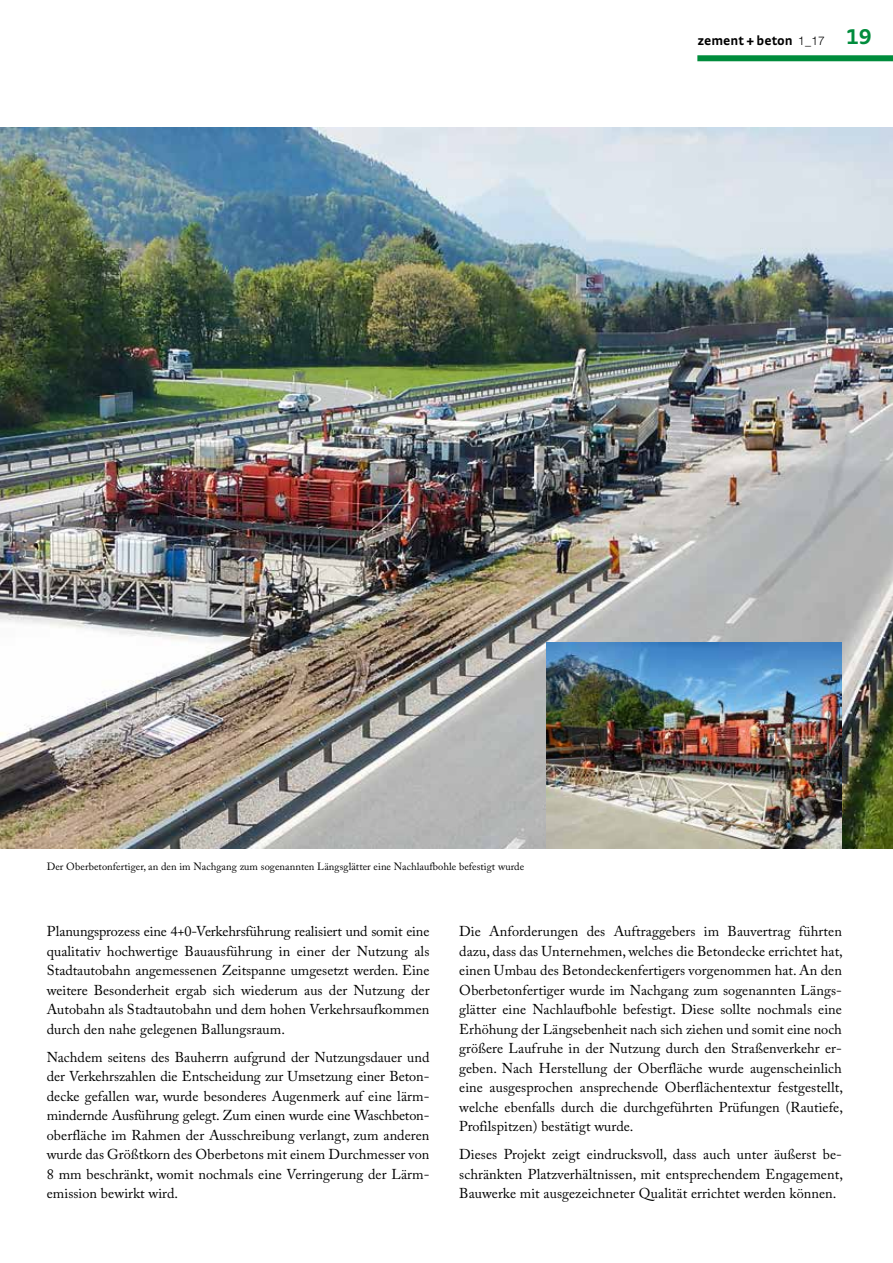
<style>
.page{position:relative;width:893px;height:1263px;background:#fff}
.page>*{position:absolute;margin:0;border:0;box-sizing:border-box;transform-origin:0 0}
.t1{font:14.25px/19.5px "Adobe Caslon Pro";letter-spacing:.005em;color:#000;text-align:justify}
.t2{font:700 13.5px "Strada";color:#000}
.t3{font:10.5px "Adobe Caslon Pro";letter-spacing:.005em;color:#000}
.s1{font-family:"Helvetica Neue LT";font-weight:300;font-size:12px}
.s2{font-family:"Strada TF";font-size:22.5px;color:#008c3c}
</style>
<div class="page">
<div style="left:697px;top:55px;width:196px;height:6px;background:#008c3c"></div>
<img style="left:0;top:128px;width:893px;height:720px">
<img style="left:547px;top:643px;width:295px;height:205px">
<p class="t2" style="left:697px;top:32px;width:176px">zement + beton <span class="s1">1_17</span> <span class="s2">19</span></p>
<p class="t3" style="left:47px;top:860px;width:479px">Der Oberbetonfertiger, an den im Nachgang zum sogenannten Längsglätter eine Nachlaufbohle befestigt wurde</p>
<p class="t1" style="left:47px;top:922px;width:384px">Planungsprozess eine 4+0-Verkehrsführung realisiert und somit eine qualitativ hochwertige Bauausführung in einer der Nutzung als Stadtautobahn angemessenen Zeitspanne umgesetzt werden. Eine weitere Besonderheit ergab sich wiederum aus der Nutzung der Autobahn als Stadtautobahn und dem hohen Verkehrsaufkommen durch den nahe gelegenen Ballungsraum.</p>
<p class="t1" style="left:47px;top:1047px;width:384px">Nachdem seitens des Bauherrn aufgrund der Nutzungsdauer und der Verkehrszahlen die Entscheidung zur Umsetzung einer Beton&shy;decke gefallen war, wurde besonderes Augenmerk auf eine lärm&shy;mindernde Ausführung gelegt. Zum einen wurde eine Waschbeton&shy;oberfläche im Rahmen der Ausschreibung verlangt, zum anderen wurde das Größtkorn des Oberbetons mit einem Durchmesser von 8 mm beschränkt, womit nochmals eine Verringerung der Lärm&shy;emission bewirkt wird.</p>
<p class="t1" style="left:459px;top:922px;width:385px;text-align:left">Die Anforderungen des Auftraggebers im Bauvertrag führten dazu, dass das Unternehmen, welches die Betondecke errichtet hat, einen Umbau des Betondeckenfertigers vorgenommen hat. An den Oberbetonfertiger wurde im Nachgang zum sogenannten Längs&shy;glätter eine Nachlaufbohle befestigt. Diese sollte nochmals eine Erhöhung der Längsebenheit nach sich ziehen und somit eine noch größere Laufruhe in der Nutzung durch den Straßenverkehr er&shy;geben. Nach Herstellung der Oberfläche wurde augenscheinlich eine ausgesprochen ansprechende Oberflächentextur festgestellt, welche ebenfalls durch die durchgeführten Prüfungen (Rautiefe, Profilspitzen) bestätigt wurde.</p>
<p class="t1" style="left:459px;top:1145px;width:385px">Dieses Projekt zeigt eindrucksvoll, dass auch unter äußerst be&shy;schränkten Platzverhältnissen, mit entsprechendem Engagement, Bauwerke mit ausgezeichneter Qualität errichtet werden können.</p>
</div>
